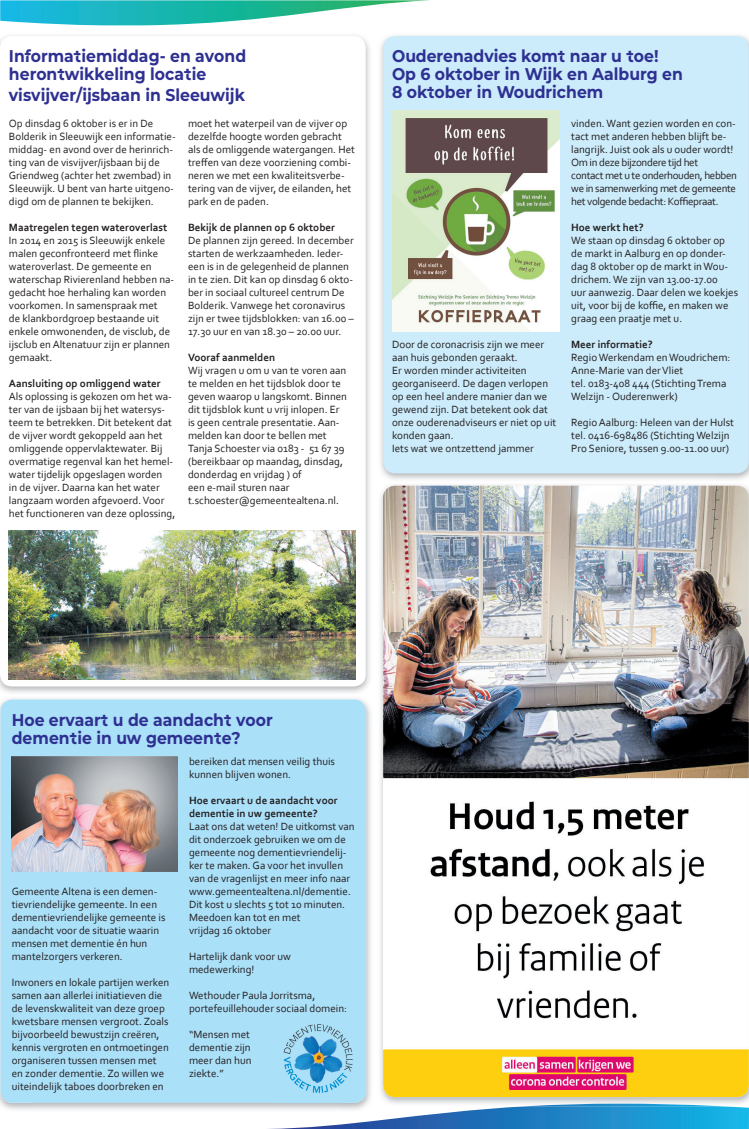
<style>
.page{position:relative;width:749px;height:1129px;background:#fff}
.page>*{position:absolute;margin:0;border:0;box-sizing:border-box;transform-origin:0 0}
.t1{font:700 17px/18px "Mont Altena";color:#2e3092}
.t2{font:11px/13px "Corbel";color:#231f20}
.t3{font:11px/13px "Corbel";letter-spacing:-.03em;color:#231f20}
.t4{font:700 11px/13px "Corbel";color:#231f20}
</style>
<div class="page">
<img style="left:0;top:35px;width:371px;height:695px">
<div style="left:0;top:36px;width:365px;height:650px;background:#fff;border-radius:12px"></div>
<svg style="left:0;top:0;width:430px;height:25px"></svg>
<img style="left:9px;top:530px;width:346px;height:149px">
<img style="left:0;top:1093px;width:34px;height:17px">
<img style="left:366px;top:730px;width:5px;height:361px">
<div style="left:0;top:699px;width:366px;height:403px;background:#abe0f9;border-radius:12px"></div>
<img style="left:12px;top:756px;width:165px;height:115px">
<svg style="left:260px;top:1091px;width:488px;height:37px"></svg>
<img style="left:274px;top:1024px;width:84px;height:78px">
<img style="left:377px;top:35px;width:371px;height:1070px">
<div style="left:383px;top:36px;width:365px;height:437px;background:#ccecfb;border-radius:12px"></div>
<img style="left:392px;top:111px;width:167px;height:221px">
<img style="left:526px;top:1103px;width:194px;height:2px">
<img style="left:377px;top:482px;width:371px;height:1px">
<img style="left:383px;top:485px;width:365px;height:611px">
<h1 class="t1" style="left:9px;top:46px;width:239px">Informatiemiddag- en avond herontwikkeling locatie</h1>
<h1 class="t1" style="left:9px;top:85px;width:237px">visvijver/ijsbaan in Sleeuwijk</h1>
<p class="t2" style="left:9px;top:117px;width:168px">Op dinsdag 6 oktober is er in De Bolderik in Sleeuwijk een informatie&shy;middag- en avond over de herinrich&shy;ting van de visvijver/ijsbaan bij de Griendweg (achter het zwembad) in Sleeuwijk. U bent van harte uitgeno&shy;digd om de plannen te bekijken.</p>
<p class="t4" style="left:9px;top:221px;width:160px">Maatregelen tegen wateroverlast</p>
<p class="t2" style="left:9px;top:234px;width:167px">In 2014 en 2015 is Sleeuwijk enkele malen geconfronteerd met flinke wateroverlast. De gemeente en waterschap Rivierenland hebben na&shy;gedacht hoe herhaling kan worden voorkomen. In samenspraak met<br>de klankbordgroep bestaande uit enkele omwonenden, de visclub, de ijsclub en Altenatuur zijn er plannen gemaakt.</p>
<p class="t4" style="left:9px;top:377px;width:153px">Aansluiting op omliggend water</p>
<p class="t2" style="left:9px;top:390px;width:168px">Als oplossing is gekozen om het wa&shy;ter van de ijsbaan bij het watersys&shy;teem te betrekken. Dit betekent dat de vijver wordt gekoppeld aan het omliggende oppervlaktewater. Bij overmatige regenval kan het hemel&shy;water tijdelijk opgeslagen worden<br>in de vijver. Daarna kan het water langzaam worden afgevoerd. Voor het functioneren van deze oplossing,</p>
<p class="t2" style="left:188px;top:117px;width:168px">moet het waterpeil van de vijver op dezelfde hoogte worden gebracht als de omliggende watergangen. Het treffen van deze voorziening combi&shy;neren we met een kwaliteitsverbe&shy;tering van de vijver, de eilanden, het park en de paden.</p>
<p class="t4" style="left:188px;top:221px;width:148px">Bekijk de plannen op 6 oktober</p>
<p class="t2" style="left:188px;top:234px;width:167px">De plannen zijn gereed. In december starten de werkzaamheden. Ieder&shy;een is in de gelegenheid de plannen in te zien. Dit kan op dinsdag 6 okto&shy;ber in sociaal cultureel centrum De Bolderik. Vanwege het coronavirus zijn er twee tijdsblokken: van 16.00 – 17.30 uur en van 18.30 – 20.00 uur.</p>
<p class="t4" style="left:188px;top:351px;width:89px">Vooraf aanmelden</p>
<p class="t2" style="left:188px;top:364px;width:160px">Wij vragen u om u van te voren aan te melden en het tijdsblok door te geven waarop u langskomt. Binnen dit tijdsblok kunt u vrij inlopen. Er is geen centrale presentatie. Aan&shy;melden kan door te bellen met<br>Tanja Schoester via 0183 - 51 67 39 (bereikbaar op maandag, dinsdag, donderdag en vrijdag ) of<br>een e-mail sturen naar t.schoester@gemeentealtena.nl.</p>
<h1 class="t1" style="left:392px;top:46px;width:292px">Ouderenadvies komt naar u toe!<br>Op 6 oktober in Wijk en Aalburg en<br>8 oktober in Woudrichem</h1>
<p class="t2" style="left:392px;top:338px;width:166px">Door de coronacrisis zijn we meer aan huis gebonden geraakt.<br>Er worden minder activiteiten georganiseerd. De dagen verlopen op een heel andere manier dan we gewend zijn. Dat betekent ook dat onze ouderenadviseurs er niet op uit konden gaan.<br>Iets wat we ontzettend jammer</p>
<p class="t3" style="left:571px;top:117px;width:167px">vinden. Want gezien worden en con&shy;tact met anderen hebben blijft be&shy;langrijk. Juist ook als u ouder wordt!<br>Om in deze bijzondere tijd het<br>contact met u te onderhouden, hebben we in samenwerking met de gemeente het volgende bedacht: Koffiepraat.</p>
<p class="t4" style="left:571px;top:221px;width:74px">Hoe werkt het?</p>
<p class="t2" style="left:571px;top:234px;width:168px">We staan op dinsdag 6 oktober op de markt in Aalburg en op donder&shy;dag 8 oktober op de markt in Wou&shy;drichem. We zijn van 13.00-17.00<br>uur aanwezig. Daar delen we koekjes uit, voor bij de koffie, en maken we graag een praatje met u.</p>
<p class="t4" style="left:571px;top:338px;width:83px">Meer informatie?</p>
<p class="t2" style="left:571px;top:351px;width:161px">Regio Werkendam en Woudrichem:<br>Anne-Marie van der Vliet<br>tel. 0183-408 444 (Stichting Trema<br>Welzijn - Ouderenwerk)</p>
<p class="t2" style="left:571px;top:416px;width:164px">Regio Aalburg: Heleen van der Hulst tel. 0416-698486 (Stichting Welzijn<br>Pro Seniore, tussen 9.00-11.00 uur)</p>
<h1 class="t1" style="left:12px;top:709px;width:262px">Hoe ervaart u de aandacht voor dementie in uw gemeente?</h1>
<p class="t2" style="left:12px;top:884px;width:155px">Gemeente Altena is een demen&shy;tievriendelijke gemeente. In een dementievriendelijke gemeente is aandacht voor de situatie waarin mensen met dementie én hun mantelzorgers verkeren.</p>
<p class="t2" style="left:12px;top:975px;width:159px">Inwoners en lokale partijen werken samen aan allerlei initiatieven die de levenskwaliteit van deze groep kwetsbare mensen vergroot. Zoals bijvoorbeeld bewustzijn creëren, kennis vergroten en ontmoetingen organiseren tussen mensen met en zonder dementie. Zo willen we uiteindelijk taboes doorbreken en</p>
<p class="t2" style="left:189px;top:754px;width:147px">bereiken dat mensen veilig thuis kunnen blijven wonen.</p>
<p class="t4" style="left:189px;top:793px;width:150px">Hoe ervaart u de aandacht voor dementie in uw gemeente?</p>
<p class="t2" style="left:189px;top:819px;width:167px">Laat ons dat weten! De uitkomst van dit onderzoek gebruiken we om de gemeente nog dementievriendelij&shy;ker te maken. Ga voor het invullen van de vragenlijst en meer info naar www.gemeentealtena.nl/dementie.<br>Dit kost u slechts 5 tot 10 minuten.<br>Meedoen kan tot en met<br>vrijdag 16 oktober</p>
<p class="t2" style="left:189px;top:949px;width:103px">Hartelijk dank voor uw medewerking!</p>
<p class="t2" style="left:189px;top:988px;width:159px">Wethouder Paula Jorritsma, portefeuillehouder sociaal domein:</p>
<p class="t2" style="left:189px;top:1027px;width:64px">“Mensen met dementie zijn meer dan hun ziekte.”</p>
</div>
